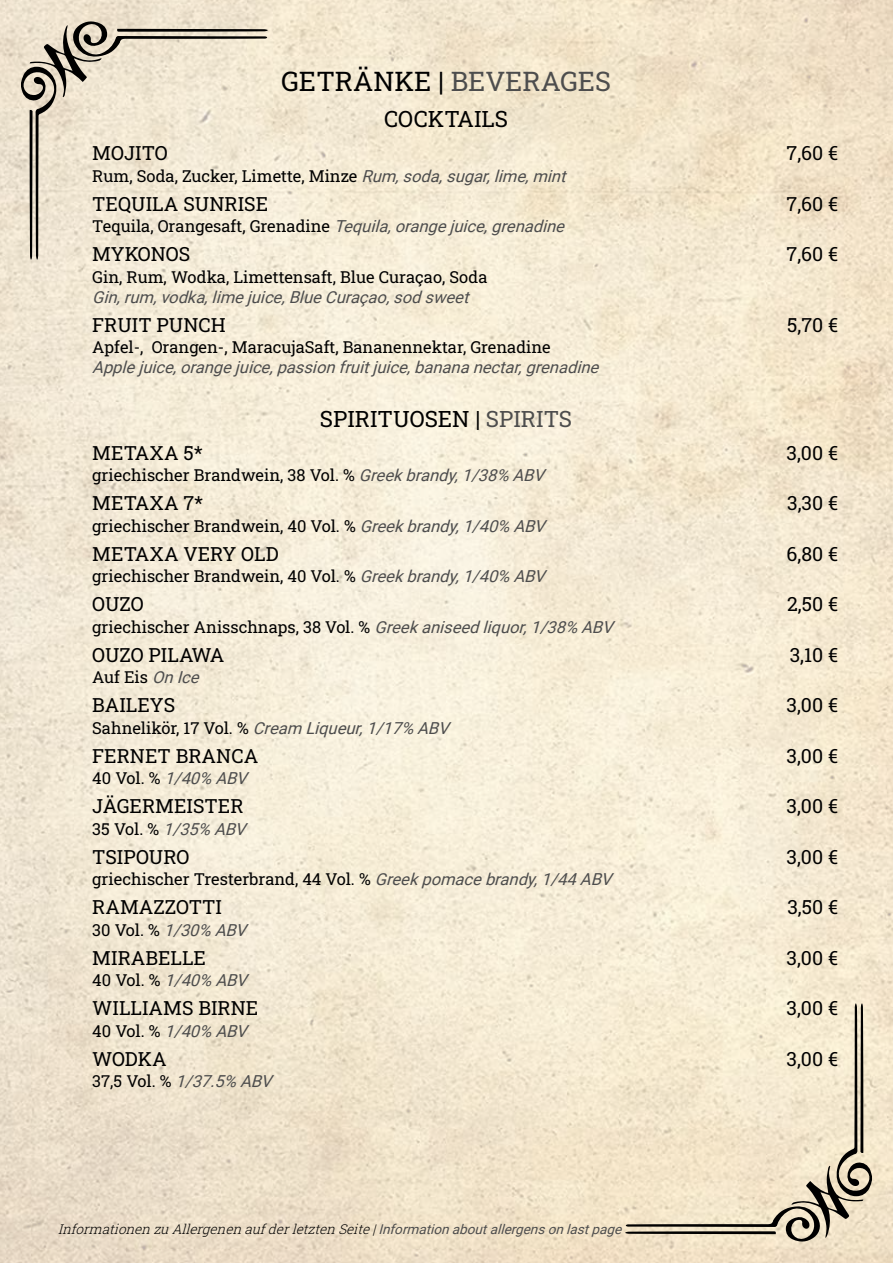
<style>
.page{position:relative;width:893px;height:1263px;background:#fff}
.page>*{position:absolute;margin:0;border:0;box-sizing:border-box;transform-origin:0 0}
.t1{font:27px "Roboto Slab";color:#000}
.t2{font:22.5px "Roboto Slab";color:#000}
.t3{font:19.5px "Roboto Slab";color:#000}
.t4{font:16.5px "Roboto Slab";color:#000}
.t5{font:italic 16.5px "Roboto";color:#4d4d4d}
.t6{font:italic 13.5px "Roboto Slab";color:#000}
.s1{color:#4d4d4d}
.s2{font-family:"Roboto";font-style:italic;color:#4d4d4d}
.s3{font-family:"Roboto Slab";font-style:normal;color:#000}
.s4{font-family:"Roboto";color:#4d4d4d}
</style>
<div class="page">
<img style="left:0;top:0;width:893px;height:1263px">
<svg style="left:21px;top:21px;width:247px;height:238px;background:#e3d9c7"></svg>
<svg style="left:625px;top:1003px;width:247px;height:239px;background:#e6dac1"></svg>
<h1 class="t1" style="left:281px;top:63px;width:331px">GETRÄNKE | <span class="s1">BEVERAGES</span></h1>
<h2 class="t2" style="left:384px;top:104px;width:126px">COCKTAILS</h2>
<p class="t3" style="left:92px;top:140px;width:77px">MOJITO</p>
<p class="t3" style="left:787px;top:140px;width:53px">7,60 €</p>
<p class="t4" style="left:92px;top:165px;width:480px">Rum, Soda, Zucker, Limette, Minze <span class="s2">Rum,soda,sugar,lime,mint</span></p>
<p class="t3" style="left:92px;top:190px;width:177px">TEQUILA SUNRISE</p>
<p class="t3" style="left:787px;top:190px;width:53px">7,60 €</p>
<p class="t5" style="left:92px;top:215px;width:479px"><span class="s3">Tequila, Orangesaft, Grenadine</span> Tequila,orangejuice,grenadine</p>
<p class="t3" style="left:92px;top:241px;width:100px">MYKONOS</p>
<p class="t3" style="left:787px;top:241px;width:53px">7,60 €</p>
<p class="t4" style="left:92px;top:266px;width:397px">Gin, Rum, Wodka, Limettensaft, Blue Curaçao, Soda</p>
<p class="t5" style="left:92px;top:285px;width:383px">Gin,rum,vodka,limejuice,BlueCuraçao,sodsweet</p>
<p class="t3" style="left:92px;top:311px;width:135px">FRUIT PUNCH</p>
<p class="t3" style="left:787px;top:311px;width:52px">5,70 €</p>
<p class="t4" style="left:92px;top:336px;width:460px">Apfel-, Orangen-, MaracujaSaft, Bananennektar, Grenadine</p>
<p class="t5" style="left:92px;top:355px;width:513px">Applejuice,orangejuice,passionfruitjuice,banananectar,grenadine</p>
<h2 class="t2" style="left:320px;top:403px;width:254px">SPIRITUOSEN | <span class="s1">SPIRITS</span></h2>
<p class="t3" style="left:92px;top:439px;width:112px">METAXA 5*</p>
<p class="t3" style="left:787px;top:439px;width:53px">3,00 €</p>
<p class="t4" style="left:92px;top:464px;width:459px">griechischer Brandwein, 38 Vol. % <span class="s2">Greekbrandy,1/38% ABV</span></p>
<p class="t3" style="left:92px;top:490px;width:113px">METAXA 7*</p>
<p class="t3" style="left:787px;top:490px;width:52px">3,30 €</p>
<p class="t4" style="left:92px;top:514px;width:460px">griechischer Brandwein, 40 Vol. % <span class="s2">Greekbrandy,1/40% ABV</span></p>
<p class="t3" style="left:92px;top:540px;width:188px">METAXA VERY OLD</p>
<p class="t3" style="left:787px;top:540px;width:53px">6,80 €</p>
<p class="t4" style="left:92px;top:565px;width:460px">griechischer Brandwein, 40 Vol. % <span class="s2">Greekbrandy,1/40% ABV</span></p>
<p class="t3" style="left:92px;top:591px;width:53px">OUZO</p>
<p class="t3" style="left:787px;top:591px;width:52px">2,50 €</p>
<p class="t4" style="left:92px;top:615px;width:528px">griechischer Anisschnaps, 38 Vol. % <span class="s2">Greekaniseedliquor,1/38% ABV</span></p>
<p class="t3" style="left:92px;top:641px;width:134px">OUZO PILAWA</p>
<p class="t3" style="left:790px;top:641px;width:50px">3,10 €</p>
<p class="t4" style="left:92px;top:666px;width:114px">Auf Eis <span class="s2">OnIce</span></p>
<p class="t3" style="left:92px;top:692px;width:84px">BAILEYS</p>
<p class="t3" style="left:787px;top:692px;width:53px">3,00 €</p>
<p class="t5" style="left:92px;top:716px;width:364px"><span class="s3">S a h n e l i k ö r, 1 7 Vo l . %</span> Cream Liqueur,1/17% ABV</p>
<p class="t3" style="left:92px;top:742px;width:167px">FERNET BRANCA</p>
<p class="t3" style="left:787px;top:742px;width:53px">3,00 €</p>
<p class="t5" style="left:92px;top:767px;width:162px"><span class="s3">4 0 V o l . %</span> 1/40% ABV</p>
<p class="t3" style="left:92px;top:793px;width:153px">JÄGERMEISTER</p>
<p class="t3" style="left:787px;top:793px;width:53px">3,00 €</p>
<p class="t5" style="left:92px;top:817px;width:160px"><span class="s3">3 5 V o l . %</span> 1/35% ABV</p>
<p class="t3" style="left:92px;top:843px;width:99px">TSIPOURO</p>
<p class="t3" style="left:787px;top:843px;width:53px">3,00 €</p>
<p class="t4" style="left:92px;top:868px;width:526px">griechischer Tresterbrand, 44 Vol. % <span class="s2">Greekpomacebrandy,1/44ABV</span></p>
<p class="t3" style="left:92px;top:894px;width:131px">RAMAZZOTTI</p>
<p class="t3" style="left:787px;top:894px;width:52px">3,50 €</p>
<p class="t5" style="left:92px;top:918px;width:161px"><span class="s3">3 0 V o l . %</span> 1/30% ABV</p>
<p class="t3" style="left:92px;top:944px;width:115px">MIRABELLE</p>
<p class="t3" style="left:787px;top:944px;width:53px">3,00 €</p>
<p class="t5" style="left:92px;top:969px;width:162px"><span class="s3">4 0 V o l . %</span> 1/40% ABV</p>
<p class="t3" style="left:92px;top:995px;width:168px">WILLIAMS BIRNE</p>
<p class="t3" style="left:787px;top:995px;width:53px">3,00 €</p>
<p class="t5" style="left:92px;top:1019px;width:162px"><span class="s3">4 0 V o l . %</span> 1/40% ABV</p>
<p class="t3" style="left:92px;top:1045px;width:76px">WODKA</p>
<p class="t3" style="left:787px;top:1045px;width:53px">3,00 €</p>
<p class="t5" style="left:92px;top:1070px;width:186px"><span class="s3">3 7 , 5 Vo l . %</span> 1/37.5% ABV</p>
<p class="t6" style="left:58px;top:1220px;width:569px">InformationenzuAllergenenaufderletztenSeite|<span class="s4">Informationaboutallergensonlastpage</span></p>
</div>
